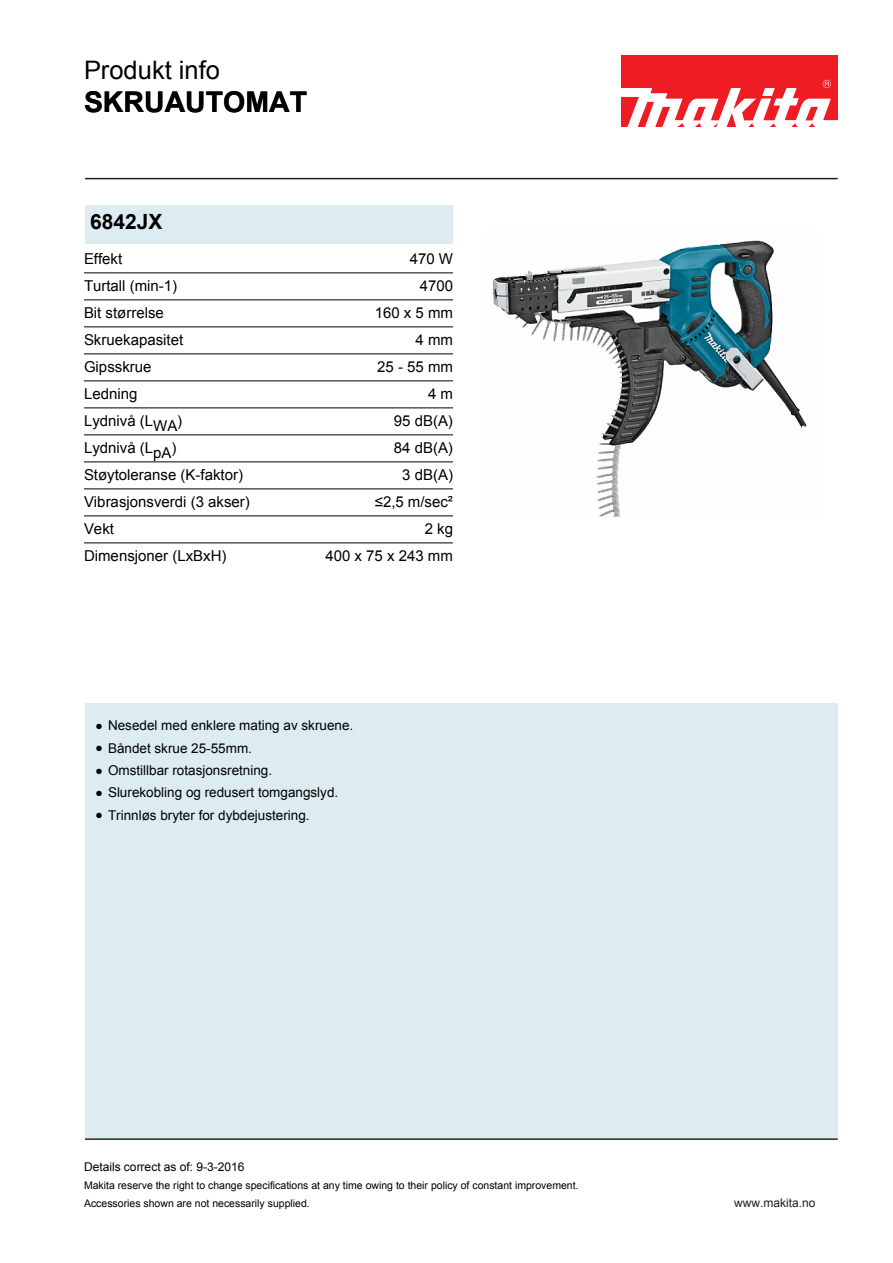
<style>
.page{position:relative;width:893px;height:1263px;background:#fff}
.page>*{position:absolute;margin:0;border:0;box-sizing:border-box;transform-origin:0 0}
.t1{font:700 28.5px "Arial";color:#000}
.t2{font:25.5px "Arial";color:#000}
.t3{font:700 21px "Arial";color:#000}
.t4{font:15px "Arial";color:#000}
.t5{font:13.5px "Arial";color:#000}
.t6{font:12px "Arial";color:#000}
.t7{font:12px "Arial";color:#231f20}
.t8{font:10.5px/18px "Arial";color:#000}
</style>
<div class="page">
<img style="left:492px;top:240px;width:315px;height:277px">
<div style="left:85px;top:703px;width:753px;height:435px;background:#dcecf1"></div>
<div style="left:85px;top:205px;width:368px;height:38px;background:#dcecf1"></div>
<div style="left:621px;top:56px;width:217px;height:71px;background:#ee1d23"></div>
<svg style="left:621px;top:80px;width:217px;height:47px"></svg>
<hr style="left:85px;top:178px;width:753px;height:1px;background:#231f20">
<hr style="left:85px;top:1138px;width:753px;height:2px;background:#231f20">
<hr style="left:84px;top:273px;width:369px;height:1px;background:#000">
<hr style="left:84px;top:300px;width:369px;height:1px;background:#000">
<hr style="left:84px;top:327px;width:369px;height:1px;background:#000">
<hr style="left:84px;top:354px;width:369px;height:1px;background:#000">
<hr style="left:84px;top:381px;width:369px;height:1px;background:#000">
<hr style="left:84px;top:408px;width:369px;height:1px;background:#000">
<hr style="left:84px;top:435px;width:369px;height:1px;background:#000">
<hr style="left:84px;top:462px;width:369px;height:1px;background:#000">
<hr style="left:84px;top:489px;width:369px;height:1px;background:#000">
<hr style="left:84px;top:516px;width:369px;height:1px;background:#000">
<hr style="left:84px;top:543px;width:369px;height:1px;background:#000">
<h2 class="t2" style="left:84px;top:56px;width:137px">Produkt info</h2>
<h1 class="t1" style="left:84px;top:87px;width:225px">SKRUAUTOMAT</h1>
<h3 class="t3" style="left:90px;top:210px;width:74px">6842JX</h3>
<p class="t4" style="left:84px;top:250px;width:40px">Effekt</p>
<p class="t4" style="left:410px;top:250px;width:45px">470 W</p>
<p class="t4" style="left:84px;top:277px;width:95px">Turtall (min-1)</p>
<p class="t4" style="left:420px;top:277px;width:35px">4700</p>
<p class="t4" style="left:84px;top:304px;width:81px">Bit størrelse</p>
<p class="t4" style="left:375px;top:304px;width:80px">160 x 5 mm</p>
<p class="t4" style="left:84px;top:331px;width:101px">Skruekapasitet</p>
<p class="t4" style="left:416px;top:331px;width:39px">4 mm</p>
<p class="t4" style="left:84px;top:358px;width:69px">Gipsskrue</p>
<p class="t4" style="left:377px;top:358px;width:77px">25 - 55 mm</p>
<p class="t4" style="left:84px;top:385px;width:55px">Ledning</p>
<p class="t4" style="left:428px;top:385px;width:26px">4 m</p>
<p class="t4" style="left:84px;top:412px;width:100px">Lydnivå (LWA)</p>
<p class="t4" style="left:394px;top:412px;width:61px">95 dB(A)</p>
<p class="t4" style="left:84px;top:439px;width:94px">Lydnivå (LpA)</p>
<p class="t4" style="left:394px;top:439px;width:61px">84 dB(A)</p>
<p class="t4" style="left:84px;top:466px;width:161px">Støytoleranse (K-faktor)</p>
<p class="t4" style="left:402px;top:466px;width:52px">3 dB(A)</p>
<p class="t4" style="left:84px;top:493px;width:167px">Vibrasjonsverdi (3 akser)</p>
<p class="t4" style="left:375px;top:493px;width:80px">≤2,5 m/sec²</p>
<p class="t4" style="left:84px;top:520px;width:31px">Vekt</p>
<p class="t4" style="left:425px;top:520px;width:30px">2 kg</p>
<p class="t4" style="left:84px;top:547px;width:144px">Dimensjoner (LxBxH)</p>
<p class="t4" style="left:325px;top:547px;width:129px">400 x 75 x 243 mm</p>
<p class="t5" style="left:96px;top:718px;width:259px">● Nesedel med enklere mating av skruene.</p>
<p class="t5" style="left:96px;top:740px;width:157px">● Båndet skrue 25-55mm.</p>
<p class="t5" style="left:96px;top:763px;width:178px">● Omstillbar rotasjonsretning.</p>
<p class="t5" style="left:96px;top:785px;width:244px">● Slurekobling og redusert tomgangslyd.</p>
<p class="t5" style="left:96px;top:808px;width:215px">● Trinnløs bryter for dybdejustering.</p>
<p class="t6" style="left:84px;top:1160px;width:162px">Details correct as of: 9-3-2016</p>
<p class="t8" style="left:84px;top:1176px;width:496px">Makita reserve the right to change specifications at any time owing to their policy of constant improvement.<br>Accessories shown are not necessarily supplied.</p>
<p class="t7" style="left:734px;top:1196px;width:83px">www.makita.no</p>
</div>
